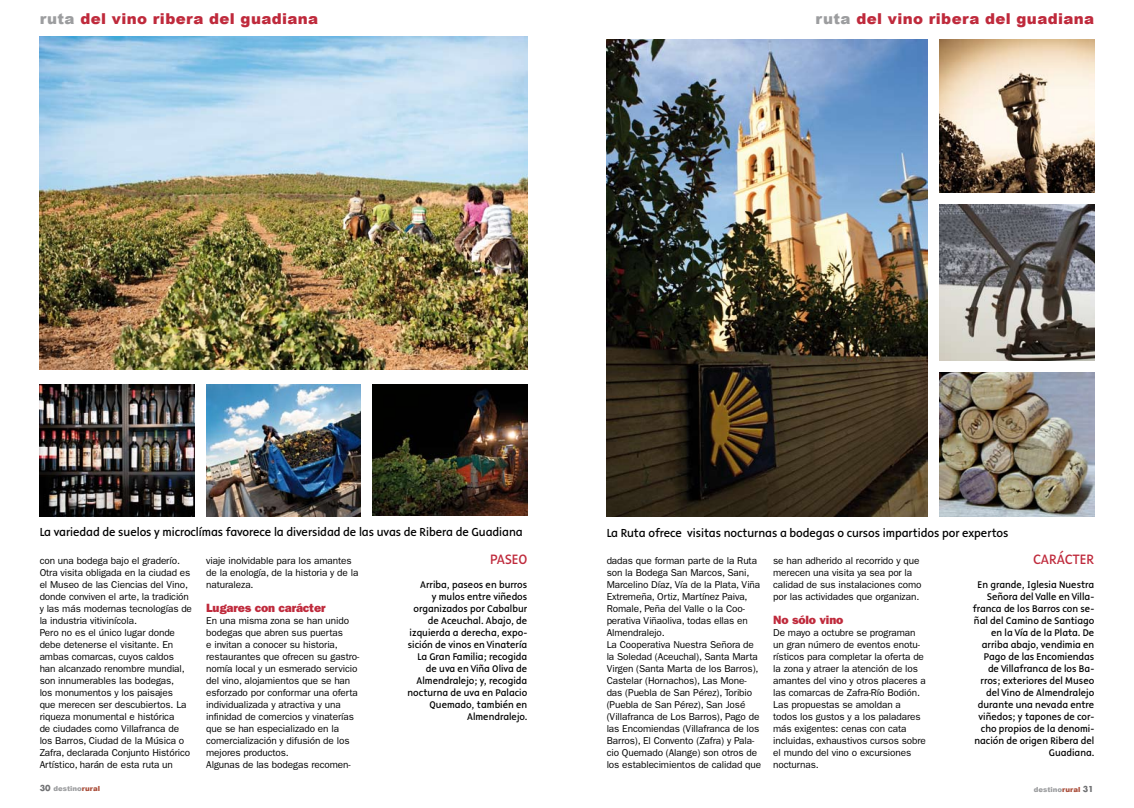
<style>
.page{position:relative;width:1134px;height:808px;background:#fff}
.page>*{position:absolute;margin:0;border:0;box-sizing:border-box;transform-origin:0 0}
.t1{font:900 15px "Arial";letter-spacing:.025em;color:#bf2a3c}
.t2{font:14px "Malcom";letter-spacing:-.01em;color:#bf2a3c}
.t3{font:12px "Malcom";letter-spacing:-.005em;color:#000}
.t4{font:800 12px "Franklin Gothic";letter-spacing:-.01em;color:#bf2a3c}
.t5{font:10px/12px "Franklin Gothic";letter-spacing:-.01em;color:#000}
.t6{font:10px/12px "Malcom";color:#000;text-align:right}
.t7{font:900 7px "Arial";color:#9c9d9f}
.s1{color:#9c9d9f}
.s2{font-family:"Futura";font-weight:700;font-size:8px;color:#707173}
.s3{color:#a94c38}
</style>
<div class="page">
<img style="left:40px;top:36px;width:487px;height:334px">
<img style="left:40px;top:384px;width:154px;height:132px">
<img style="left:206px;top:384px;width:155px;height:132px">
<img style="left:373px;top:384px;width:154px;height:132px">
<img style="left:607px;top:40px;width:321px;height:476px">
<img style="left:940px;top:40px;width:154px;height:152px">
<img style="left:940px;top:204px;width:154px;height:156px">
<img style="left:940px;top:372px;width:154px;height:144px">
<h1 class="t1" style="left:40px;top:8px;width:280px"><span class="s1">ruta</span> del vino ribera del guadiana</h1>
<h1 class="t1" style="left:816px;top:8px;width:280px"><span class="s1">ruta</span> del vino ribera del guadiana</h1>
<p class="t3" style="left:40px;top:524px;width:485px">La variedad de suelos y microclímas favorece la diversidad de las uvas de Ribera de Guadiana</p>
<p class="t3" style="left:607px;top:526px;width:403px">La Ruta ofrece visitas nocturnas a bodegas o cursos impartidos por expertos</p>
<p class="t5" style="left:607px;top:555px;width:156px">dadas que forman parte de la Ruta son la Bodega San Marcos, Sani, Marcelino Díaz, Vía de la Plata, Viña Extremeña, Ortiz, Martínez Paiva, Romale, Peña del Valle o la Coo&shy;perativa Viñaoliva, todas ellas en Almendralejo.<br>La Cooperativa Nuestra Señora de la Soledad (Aceuchal), Santa Marta Virgen (Santa Marta de los Barros), Castelar (Hornachos), Las Mone&shy;das (Puebla de San Pérez), Toribio (Puebla de San Pérez), San José (Villafranca de Los Barros), Pago de las Encomiendas (Villafranca de los Barros), El Convento (Zafra) y Pala&shy;cio Quemado (Alange) son otros de los establecimientos de calidad que</p>
<p class="t5" style="left:773px;top:555px;width:150px">se han adherido al recorrido y que merecen una visita ya sea por la calidad de sus instalaciones como por las actividades que organizan.</p>
<h2 class="t2" style="left:1033px;top:550px;width:63px">CARÁCTER</h2>
<p class="t6" style="left:973px;top:579px;width:124px">En grande, Iglesia Nuestra<br>Señora del Valle en Villa&shy;franca de los Barros con se&shy;ñal del Camino de Santiago en la Vía de la Plata. De arriba abajo, vendimia en<br>Pago de las Encomiendas de Villafranca de los Ba&shy;rros; exteriores del Museo del Vino de Almendralejo durante una nevada entre viñedos; y tapones de cor&shy;cho propios de la denomi&shy;nación de origen Ribera del<br>Guadiana.</p>
<h2 class="t2" style="left:490px;top:550px;width:39px">PASEO</h2>
<p class="t6" style="left:407px;top:579px;width:122px">Arriba, paseos en burros<br>y mulos entre viñedos organizados por Cabalbur de Aceuchal. Abajo, de izquierda a derecha, expo&shy;sición de vinos en Vinatería<br>La Gran Familia; recogida de uva en Viña Oliva de<br>Almendralejo; y, recogida nocturna de uva en Palacio<br>Quemado, también en<br>Almendralejo.</p>
<p class="t5" style="left:40px;top:555px;width:154px">con una bodega bajo el graderío.<br>Otra visita obligada en la ciudad es el Museo de las Ciencias del Vino, donde conviven el arte, la tradición y las más modernas tecnologías de la industria vitivinícola.<br>Pero no es el único lugar donde debe detenerse el visitante. En ambas comarcas, cuyos caldos han alcanzado renombre mundial, son innumerables las bodegas,<br>los monumentos y los paisajes<br>que merecen ser descubiertos. La riqueza monumental e histórica<br>de ciudades como Villafranca de los Barros, Ciudad de la Música o<br>Zafra, declarada Conjunto Histórico<br>Artístico, harán de esta ruta un</p>
<p class="t5" style="left:206px;top:555px;width:154px">viaje inolvidable para los amantes de la enología, de la historia y de la naturaleza.</p>
<p class="t4" style="left:206px;top:601px;width:121px">Lugares con carácter</p>
<p class="t5" style="left:206px;top:615px;width:155px">En una misma zona se han unido bodegas que abren sus puertas<br>e invitan a conocer su historia, restaurantes que ofrecen su gastro&shy;nomía local y un esmerado servicio del vino, alojamientos que se han esforzado por conformar una oferta individualizada y atractiva y una infinidad de comercios y vinaterías que se han especializado en la comercialización y difusión de los mejores productos.<br>Algunas de las bodegas recomen-</p>
<p class="t4" style="left:773px;top:613px;width:72px">No sólo vino</p>
<p class="t5" style="left:773px;top:627px;width:154px">De mayo a octubre se programan un gran número de eventos enotu&shy;rísticos para completar la oferta de la zona y atraer la atención de los amantes del vino y otros placeres a las comarcas de Zafra-Río Bodión.<br>Las propuestas se amoldan a todos los gustos y a los paladares más exigentes: cenas con cata incluidas, exhaustivos cursos sobre el mundo del vino o excursiones nocturnas.</p>
<p class="t7" style="left:40px;top:783px;width:62px"><span class="s2">30</span> destino<span class="s3">rural</span></p>
<p class="t7" style="left:1034px;top:784px;width:61px">destino<span class="s3">rural</span> <span class="s2">31</span></p>
</div>
